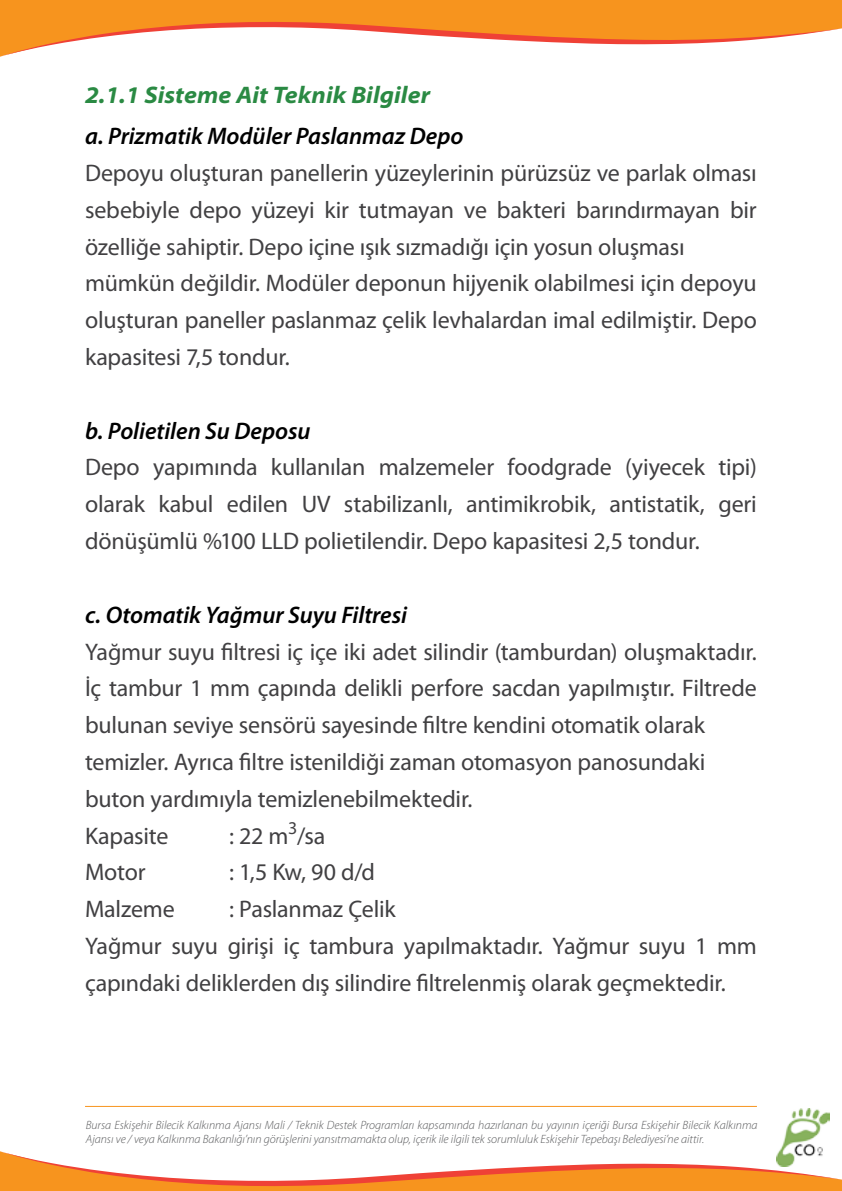
<style>
.page{position:relative;width:842px;height:1191px;background:#fff}
.page>*{position:absolute;margin:0;border:0;box-sizing:border-box;transform-origin:0 0}
.t1{font:24px/36.8px "Myriad Pro";letter-spacing:-.01em;color:#414042}
.t2{font:italic 600 24px "Myriad Pro";letter-spacing:-.005em;color:#000}
.t3{font:italic 700 semi-expanded 24px "Myriad Pro";color:#2a8a43}
.t4{font:italic 300 12px/14.4px "Myriad Pro";color:#58595b}
</style>
<div class="page">
<hr style="left:85px;top:1106px;width:672px;height:1px;background:#f7941e">
<svg style="left:0;top:0;width:842px;height:57px"></svg>
<svg style="left:0;top:1151px;width:842px;height:40px"></svg>
<img style="left:776px;top:1108px;width:54px;height:58px">
<p class="t3" style="left:85px;top:79px;width:347px">2.1.1 Sisteme Ait Teknik Bilgiler</p>
<p class="t2" style="left:85px;top:121px;width:380px">a. Prizmatik Modüler Paslanmaz Depo</p>
<p class="t1" style="left:85px;top:154px;width:673px">Depoyu oluşturan panellerin yüzeylerinin pürüzsüz ve parlak olması sebebiyle depo yüzeyi kir tutmayan ve bakteri barındırmayan bir özelliğe sahiptir. Depo içine ışık sızmadığı için yosun oluşması mümkün değildir. Modüler deponun hijyenik olabilmesi için depoyu oluşturan paneller paslanmaz çelik levhalardan imal edilmiştir. Depo kapasitesi 7,5 tondur.</p>
<p class="t2" style="left:85px;top:415px;width:227px">b. Polietilen Su Deposu</p>
<p class="t1" style="left:85px;top:448px;width:673px;text-align:justify">Depo yapımında kullanılan malzemeler foodgrade (yiyecek tipi) olarak kabul edilen UV stabilizanlı, antimikrobik, antistatik, geri dönüşümlü %100 LLD polietilendir. Depo kapasitesi 2,5 tondur.</p>
<p class="t2" style="left:85px;top:599px;width:324px">c. Otomatik Yağmur Suyu Filtresi</p>
<p class="t1" style="left:85px;top:632px;width:673px">Yağmur suyu filtresi iç içe iki adet silindir (tamburdan) oluşmaktadır.<br>İç tambur 1 mm çapında delikli perfore sacdan yapılmıştır. Filtrede bulunan seviye sensörü sayesinde filtre kendini otomatik olarak temizler. Ayrıca filtre istenildiği zaman otomasyon panosundaki buton yardımıyla temizlenebilmektedir.<br>Kapasite</p>
<p class="t1" style="left:229px;top:816px;width:98px">: 22 m<sup>3</sup>/sa</p>
<p class="t1" style="left:85px;top:853px;width:62px">Motor</p>
<p class="t1" style="left:229px;top:853px;width:148px">: 1,5 Kw, 90 d/d</p>
<p class="t1" style="left:85px;top:890px;width:91px">Malzeme</p>
<p class="t1" style="left:85px;top:890px;width:673px;text-indent:144px">: Paslanmaz Çelik<br>Yağmur suyu girişi iç tambura yapılmaktadır. Yağmur suyu 1 mm çapındaki deliklerden dış silindire filtrelenmiş olarak geçmektedir.</p>
<p class="t4" style="left:86px;top:1117px;width:673px">Bursa Eskişehir Bilecik Kalkınma Ajansı Mali / Teknik Destek Programları kapsamında hazırlanan bu yayının içeriği Bursa Eskişehir Bilecik Kalkınma<br>Ajansı ve / veya Kalkınma Bakanlığı’nın görüşlerini yansıtmamakta olup, içerik ile ilgili tek sorumluluk Eskişehir Tepebaşı Belediyesi’ne aittir.</p>
</div>
